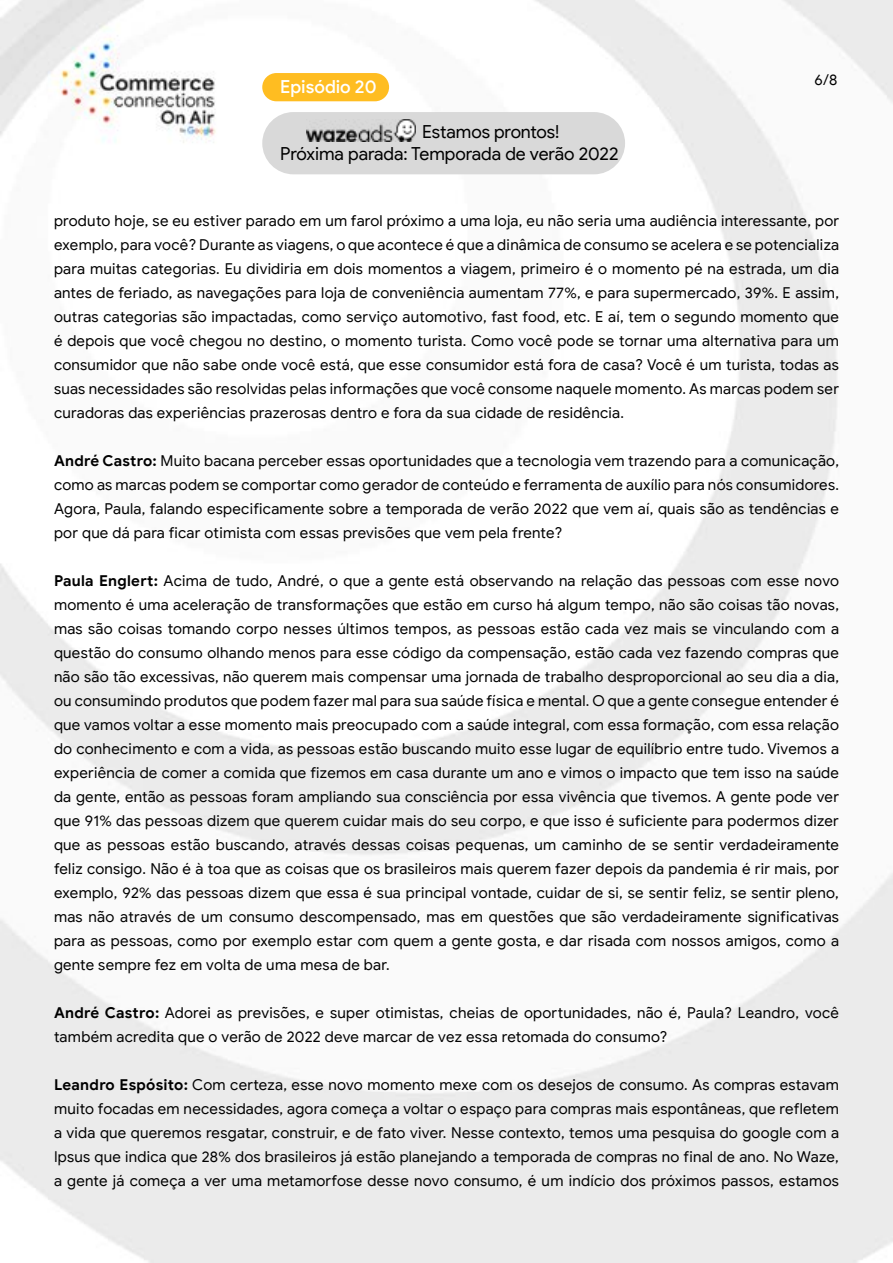
<style>
.page{position:relative;width:893px;height:1263px;background:#fff}
.page>*{position:absolute;margin:0;border:0;box-sizing:border-box;transform-origin:0 0}
.t1{font:18px/21.6px "Google Sans Display";letter-spacing:-.005em;color:#000}
.t2{font:500 18px "Google Sans Display";color:#fff}
.t3{font:15px/24px "Google Sans";letter-spacing:.015em;color:#000;text-align:justify}
.t4{font:15px "Google Sans Display";color:#000}
.s1{font-weight:700}
</style>
<div class="page">
<img style="left:0;top:0;width:893px;height:1263px">
<div style="left:262px;top:73px;width:127px;height:28px;background:#ffbd21;border-radius:14px"></div>
<div style="left:262px;top:112px;width:363px;height:62px;background:#d9d9d9;border-radius:31px"></div>
<img style="left:306px;top:120px;width:109px;height:21px">
<p class="t2" style="left:280px;top:76px;width:98px">Episódio 20</p>
<p class="t1" style="left:280px;top:121px;width:340px;text-indent:142px">Estamos prontos!<br>Próxima parada: Temporada de verão 2022</p>
<p class="t4" style="left:814px;top:70px;width:25px">6/8</p>
<p class="t3" style="left:54px;top:209px;width:787px">produto hoje, se eu estiver parado em um farol próximo a uma loja, eu não seria uma audiência interessante, por exemplo, para você? Durante as viagens, o que acontece é que a dinâmica de consumo se acelera e se potencializa para muitas categorias. Eu dividiria em dois momentos a viagem, primeiro é o momento pé na estrada, um dia antes de feriado, as navegações para loja de conveniência aumentam 77%, e para supermercado, 39%. E assim, outras categorias são impactadas, como serviço automotivo, fast food, etc. E aí, tem o segundo momento que é depois que você chegou no destino, o momento turista. Como você pode se tornar uma alternativa para um consumidor que não sabe onde você está, que esse consumidor está fora de casa? Você é um turista, todas as suas necessidades são resolvidas pelas informações que você consome naquele momento. As marcas podem ser curadoras das experiências prazerosas dentro e fora da sua cidade de residência.</p>
<p class="t3" style="left:54px;top:449px;width:787px"><span class="s1">André Castro:</span> Muito bacana perceber essas oportunidades que a tecnologia vem trazendo para a comunicação, como as marcas podem se comportar como gerador de conteúdo e ferramenta de auxílio para nós consumidores.<br>Agora, Paula, falando especificamente sobre a temporada de verão 2022 que vem aí, quais são as tendências e por que dá para ficar otimista com essas previsões que vem pela frente?</p>
<p class="t3" style="left:54px;top:569px;width:787px"><span class="s1">Paula Englert:</span> Acima de tudo, André, o que a gente está observando na relação das pessoas com esse novo momento é uma aceleração de transformações que estão em curso há algum tempo, não são coisas tão novas, mas são coisas tomando corpo nesses últimos tempos, as pessoas estão cada vez mais se vinculando com a questão do consumo olhando menos para esse código da compensação, estão cada vez fazendo compras que não são tão excessivas, não querem mais compensar uma jornada de trabalho desproporcional ao seu dia a dia, ou consumindo produtos que podem fazer mal para sua saúde física e mental. O que a gente consegue entender é que vamos voltar a esse momento mais preocupado com a saúde integral, com essa formação, com essa relação do conhecimento e com a vida, as pessoas estão buscando muito esse lugar de equilíbrio entre tudo. Vivemos a experiência de comer a comida que fizemos em casa durante um ano e vimos o impacto que tem isso na saúde da gente, então as pessoas foram ampliando sua consciência por essa vivência que tivemos. A gente pode ver que 91% das pessoas dizem que querem cuidar mais do seu corpo, e que isso é suficiente para podermos dizer que as pessoas estão buscando, através dessas coisas pequenas, um caminho de se sentir verdadeiramente feliz consigo. Não é à toa que as coisas que os brasileiros mais querem fazer depois da pandemia é rir mais, por exemplo, 92% das pessoas dizem que essa é sua principal vontade, cuidar de si, se sentir feliz, se sentir pleno, mas não através de um consumo descompensado, mas em questões que são verdadeiramente significativas para as pessoas, como por exemplo estar com quem a gente gosta, e dar risada com nossos amigos, como a gente sempre fez em volta de uma mesa de bar.</p>
<p class="t3" style="left:54px;top:1001px;width:786px"><span class="s1">André Castro:</span> Adorei as previsões, e super otimistas, cheias de oportunidades, não é, Paula? Leandro, você também acredita que o verão de 2022 deve marcar de vez essa retomada do consumo?</p>
<p class="t3" style="left:54px;top:1073px;width:786px"><span class="s1">Leandro Espósito:</span> Com certeza, esse novo momento mexe com os desejos de consumo. As compras estavam muito focadas em necessidades, agora começa a voltar o espaço para compras mais espontâneas, que refletem a vida que queremos resgatar, construir, e de fato viver. Nesse contexto, temos uma pesquisa do google com a Ipsus que indica que 28% dos brasileiros já estão planejando a temporada de compras no final de ano. No Waze, a gente já começa a ver uma metamorfose desse novo consumo, é um indício dos próximos passos, estamos</p>
</div>
